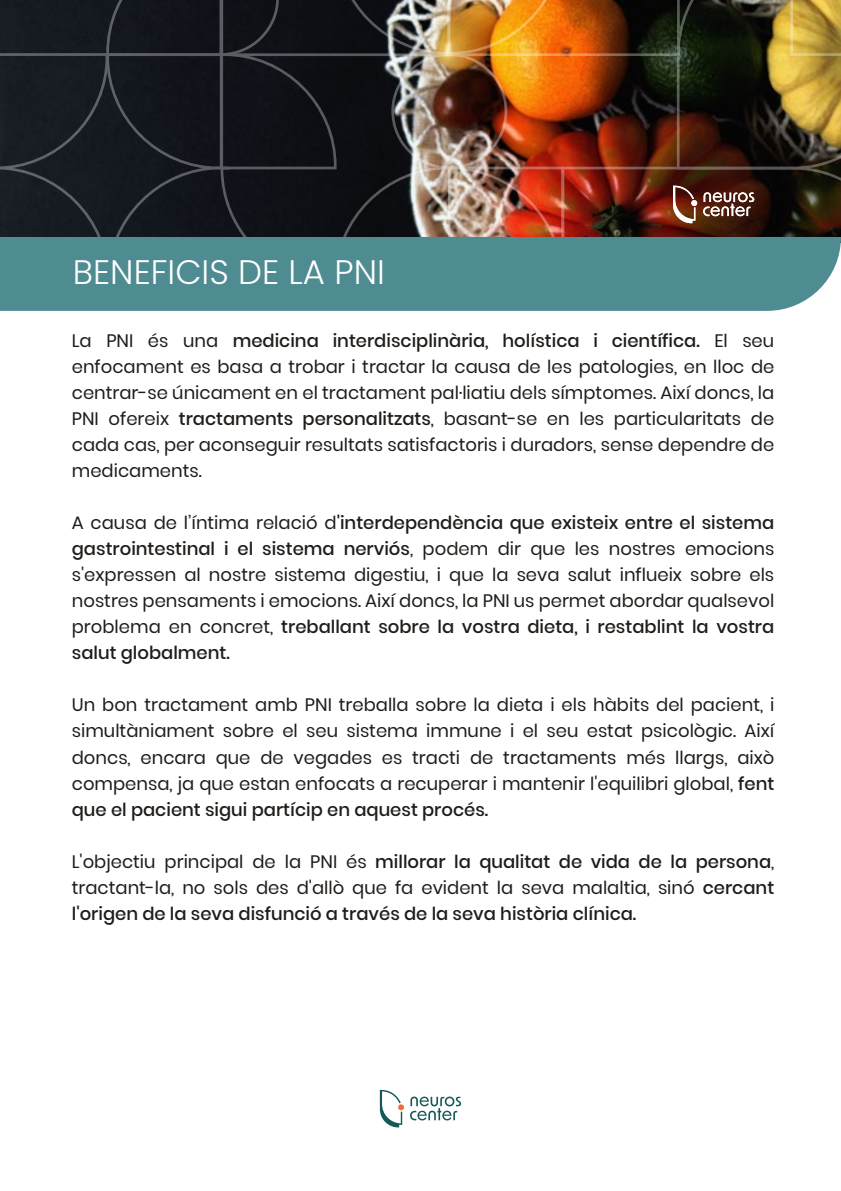
<style>
.page{position:relative;width:841px;height:1191px;background:#fff}
.page>*{position:absolute;margin:0;border:0;box-sizing:border-box;transform-origin:0 0}
.t1{font:300 34px "Poppins";color:#fff}
.t2{font:18px/26px "Poppins";color:#201c19;text-align:justify}
.t3{font:500 18px/26px "Poppins";color:#201c19;text-align:justify}
.s1{font-weight:500}
.s2{font-weight:400}
</style>
<div class="page">
<div style="left:0;top:242px;width:840px;height:69px;background:#4f8c92"></div>
<img style="left:0;top:0;width:840px;height:242px">
<svg style="left:380px;top:1090px;width:24px;height:37px"></svg>
<svg style="left:410px;top:1096px;width:51px;height:24px"></svg>
<h1 class="t1" style="left:73px;top:252px;width:313px">BENEFICIS DE LA PNI</h1>
<p class="t2" style="left:72px;top:328px;width:703px">La PNI és una <span class="s1">medicina interdisciplinària, holística i científica.</span> El seu enfocament es basa a trobar i tractar la causa de les patologies, en lloc de centrar-se únicament en el tractament pal·liatiu dels símptomes. Així doncs, la PNI ofereix <span class="s1">tractaments personalitzats</span>, basant-se en les particularitats de cada cas, per aconseguir resultats satisfactoris i duradors, sense dependre de medicaments.</p>
<p class="t2" style="left:72px;top:510px;width:703px">A causa de l’íntima relació d<span class="s1">'interdependència que existeix entre el sistema gastrointestinal i el sistema nerviós</span>, podem dir que les nostres emocions s'expressen al nostre sistema digestiu, i que la seva salut influeix sobre els nostres pensaments i emocions. Així doncs, la PNI us permet abordar qualsevol problema en concret, <span class="s1">treballant sobre la vostra dieta, i restablint la vostra salut globalment.</span></p>
<p class="t2" style="left:72px;top:692px;width:703px">Un bon tractament amb PNI treballa sobre la dieta i els hàbits del pacient, i simultàniament sobre el seu sistema immune i el seu estat psicològic. Així doncs, encara que de vegades es tracti de tractaments més llargs, això compensa, ja que estan enfocats a recuperar i mantenir l'equilibri global, <span class="s1">fent que el pacient sigui partícip en aquest procés.</span></p>
<p class="t3" style="left:72px;top:848px;width:703px"><span class="s2">L'objectiu principal de la PNI és</span> millorar la qualitat de vida de la persona<span class="s2">, tractant-la, no sols des d'allò que fa evident la seva malaltia, sinó</span> cercant l'origen de la seva disfunció a través de la seva història clínica.</p>
</div>
